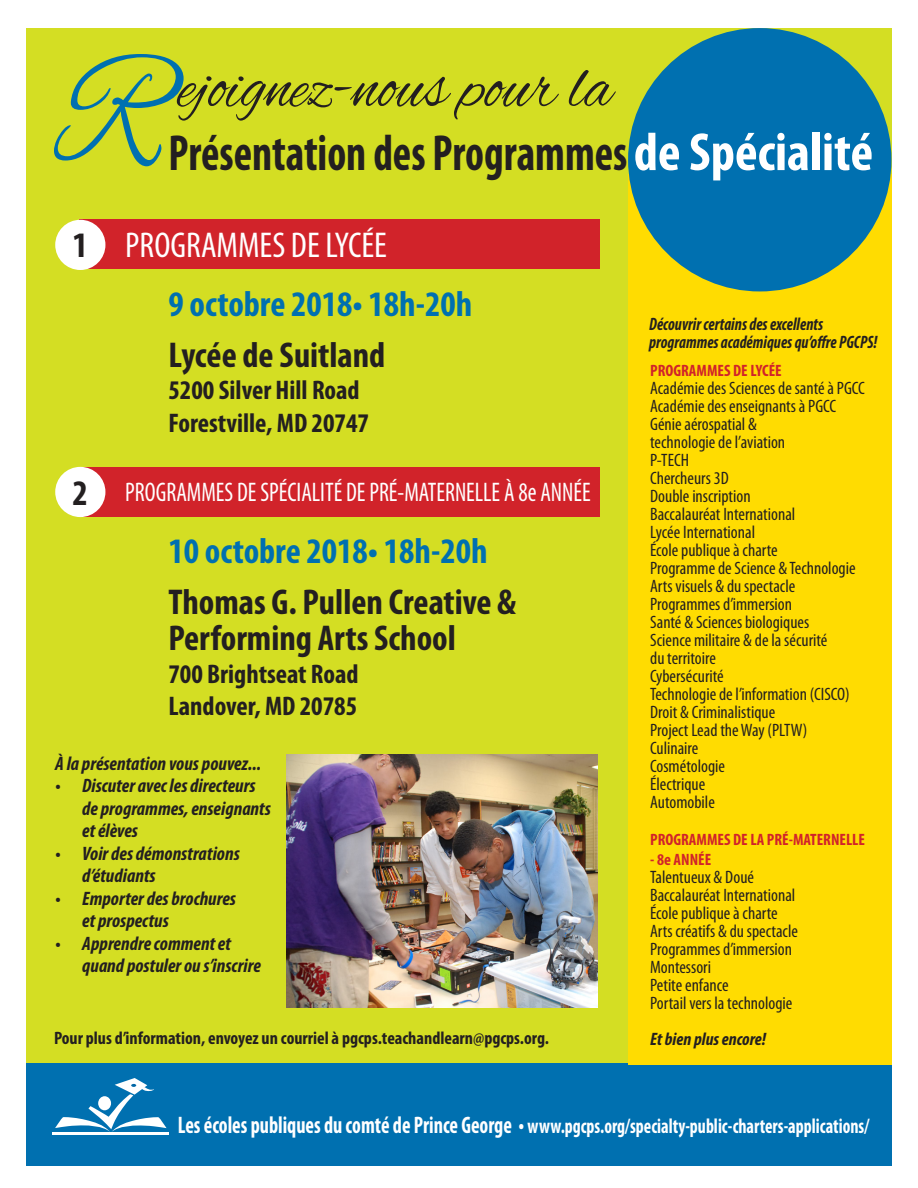
<style>
.page{position:relative;width:918px;height:1188px;background:#fff}
.page>*{position:absolute;margin:0;border:0;box-sizing:border-box;transform-origin:0 0}
.t1{font:72px "Alex Brush";color:#231f20;scale:.9 1}
.t2{font:700 condensed 51px "Myriad Pro";color:#231f20;scale:.86 1}
.t3{font:700 condensed 36px/36px "Myriad Pro";color:#231f20}
.t4{font:700 condensed 36px "Myriad Pro";color:#0070b0}
.t5{font:condensed 36px "Myriad Pro";color:#fff}
.t6{font:700 condensed 27px/32.4px "Myriad Pro";color:#231f20}
.t7{font:condensed 27px "Myriad Pro";color:#fff;scale:.9 1}
.t8{font:700 condensed 21px "Myriad Pro";color:#fff;scale:.85 1}
.t9{font:italic 700 condensed 19.5px/22.5px "Myriad Pro";color:#231f20}
.t10{font:condensed 18px/18px "Myriad Pro";color:#231f20}
.t11{font:700 condensed 18px "Myriad Pro";color:#231f20}
.t12{font:italic 700 condensed 18px/18px "Myriad Pro";color:#231f20;scale:.9 1}
.t13{font:italic 700 condensed 18px "Myriad Pro";color:#231f20}
.t14{font:700 condensed 16.5px "Myriad Pro";color:#d1232a}
.s1{font-size:54px;color:#fff}
.s2{font-size:24px}
</style>
<div class="page">
<div style="left:26px;top:28px;width:865px;height:1047px;background:#d4de23"></div>
<div style="left:26px;top:1064px;width:865px;height:102px;background:#0070b0"></div>
<div style="left:628px;top:174px;width:263px;height:891px;background:#ffdc01"></div>
<img style="left:286px;top:755px;width:311px;height:253px">
<svg style="left:55px;top:1078px;width:112px;height:54px"></svg>
<div style="left:98px;top:1096px;width:13px;height:14px;background:#fff;border-radius:50%"></div>
<hr style="left:53px;top:1133px;width:116px;height:2px;background:#fff">
<div style="left:628px;top:28px;width:263px;height:263px;background:#0070b0;border-radius:50%"></div>
<div style="left:79px;top:220px;width:521px;height:49px;background:#d1232a"></div>
<div style="left:79px;top:467px;width:521px;height:49px;background:#d1232a"></div>
<div style="left:55px;top:220px;width:50px;height:50px;background:#fff;border-radius:50%"></div>
<div style="left:55px;top:467px;width:50px;height:50px;background:#fff;border-radius:50%"></div>
<svg style="left:54px;top:54px;width:130px;height:112px"></svg>
<p class="t1" style="left:179px;top:46px;width:482px">ejoignez-nous pour la</p>
<p class="t3" style="left:72px;top:226px;width:17px">1</p>
<p class="t2" style="left:168px;top:121px;width:821px">Présentation des Programmes <span class="s1">de Spécialité</span></p>
<p class="t5" style="left:125px;top:223px;width:263px">PROGRAMMES DE LYCÉE</p>
<p class="t4" style="left:168px;top:282px;width:305px">9 octobre 2018• 18h-20h</p>
<p class="t3" style="left:72px;top:474px;width:17px">2</p>
<p class="t3" style="left:168px;top:336px;width:218px">Lycée de Suitland</p>
<p class="t6" style="left:168px;top:374px;width:202px">5200 Silver Hill Road<br>Forestville, MD 20747</p>
<p class="t7" style="left:125px;top:475px;width:519px">PROGRAMMES DE SPÉCIALITÉ DE PRÉ-MATERNELLE À 8e ANNÉE</p>
<p class="t4" style="left:168px;top:529px;width:321px">10 octobre 2018• 18h-20h</p>
<p class="t3" style="left:168px;top:583px;width:349px">Thomas G. Pullen Creative &amp;<br>Performing Arts School</p>
<p class="t6" style="left:168px;top:657px;width:192px">700 Brightseat Road<br>Landover, MD 20785</p>
<p class="t9" style="left:55px;top:751px;width:208px">À la présentation vous pouvez...</p>
<p class="t9" style="left:82px;top:774px;width:190px;text-indent:-27px">• Discuter avec les directeurs de programmes, enseignants et élèves</p>
<p class="t9" style="left:82px;top:841px;width:159px;text-indent:-27px">• Voir des démonstrations d’étudiants</p>
<p class="t9" style="left:82px;top:886px;width:155px;text-indent:-27px">• Emporter des brochures et prospectus</p>
<p class="t9" style="left:82px;top:931px;width:180px;text-indent:-27px">• Apprendre comment et quand postuler ou s’inscrire</p>
<p class="t11" style="left:54px;top:1027px;width:497px">Pour plus d’information, envoyez un courriel à pgcps.teachandlearn@pgcps.org.</p>
<p class="t12" style="left:649px;top:315px;width:255px">Découvrir certains des excellents programmes académiques qu’offre PGCPS!</p>
<p class="t14" style="left:650px;top:361px;width:133px">PROGRAMMES DE LYCÉE</p>
<p class="t10" style="left:650px;top:379px;width:216px">Académie des Sciences de santé à PGCC</p>
<p class="t10" style="left:650px;top:397px;width:188px">Académie des enseignants à PGCC</p>
<p class="t10" style="left:650px;top:415px;width:137px">Génie aérospatial &amp; technologie de l’aviation</p>
<p class="t10" style="left:650px;top:451px;width:40px">P-TECH</p>
<p class="t10" style="left:650px;top:469px;width:80px">Chercheurs 3D</p>
<p class="t10" style="left:650px;top:487px;width:102px">Double inscription</p>
<p class="t10" style="left:650px;top:505px;width:147px">Baccalauréat International</p>
<p class="t10" style="left:650px;top:523px;width:106px">Lycée International</p>
<p class="t10" style="left:650px;top:541px;width:129px">École publique à charte</p>
<p class="t10" style="left:650px;top:559px;width:207px">Programme de Science &amp; Technologie</p>
<p class="t10" style="left:650px;top:577px;width:147px">Arts visuels &amp; du spectacle</p>
<p class="t10" style="left:650px;top:595px;width:144px">Programmes d’immersion</p>
<p class="t10" style="left:650px;top:613px;width:161px">Santé &amp; Sciences biologiques</p>
<p class="t10" style="left:650px;top:631px;width:179px">Science militaire &amp; de la sécurité du territoire</p>
<p class="t10" style="left:650px;top:667px;width:75px">Cybersécurité</p>
<p class="t10" style="left:650px;top:685px;width:201px">Technologie de l’information (CISCO)</p>
<p class="t10" style="left:650px;top:703px;width:127px">Droit &amp; Criminalistique</p>
<p class="t10" style="left:650px;top:721px;width:159px">Project Lead the Way (PLTW)</p>
<p class="t10" style="left:650px;top:739px;width:50px">Culinaire</p>
<p class="t10" style="left:650px;top:757px;width:76px">Cosmétologie</p>
<p class="t10" style="left:650px;top:775px;width:57px">Électrique</p>
<p class="t10" style="left:650px;top:793px;width:66px">Automobile</p>
<p class="t14" style="left:650px;top:829px;width:216px">PROGRAMMES DE LA PRÉ-MATERNELLE</p>
<p class="t14" style="left:650px;top:849px;width:63px">- 8e ANNÉE</p>
<p class="t10" style="left:650px;top:867px;width:105px">Talentueux &amp; Doué</p>
<p class="t10" style="left:650px;top:885px;width:147px">Baccalauréat International</p>
<p class="t10" style="left:650px;top:903px;width:129px">École publique à charte</p>
<p class="t10" style="left:650px;top:921px;width:149px">Arts créatifs &amp; du spectacle</p>
<p class="t10" style="left:650px;top:939px;width:144px">Programmes d’immersion</p>
<p class="t10" style="left:650px;top:957px;width:62px">Montessori</p>
<p class="t10" style="left:650px;top:975px;width:80px">Petite enfance</p>
<p class="t10" style="left:650px;top:993px;width:144px">Portail vers la technologie</p>
<p class="t13" style="left:650px;top:1027px;width:117px">Et bien plus encore!</p>
<p class="t8" style="left:178px;top:1113px;width:815px"><span class="s2">Les écoles publiques du comté de Prince George •</span> www.pgcps.org/specialty-public-charters-applications/</p>
</div>
